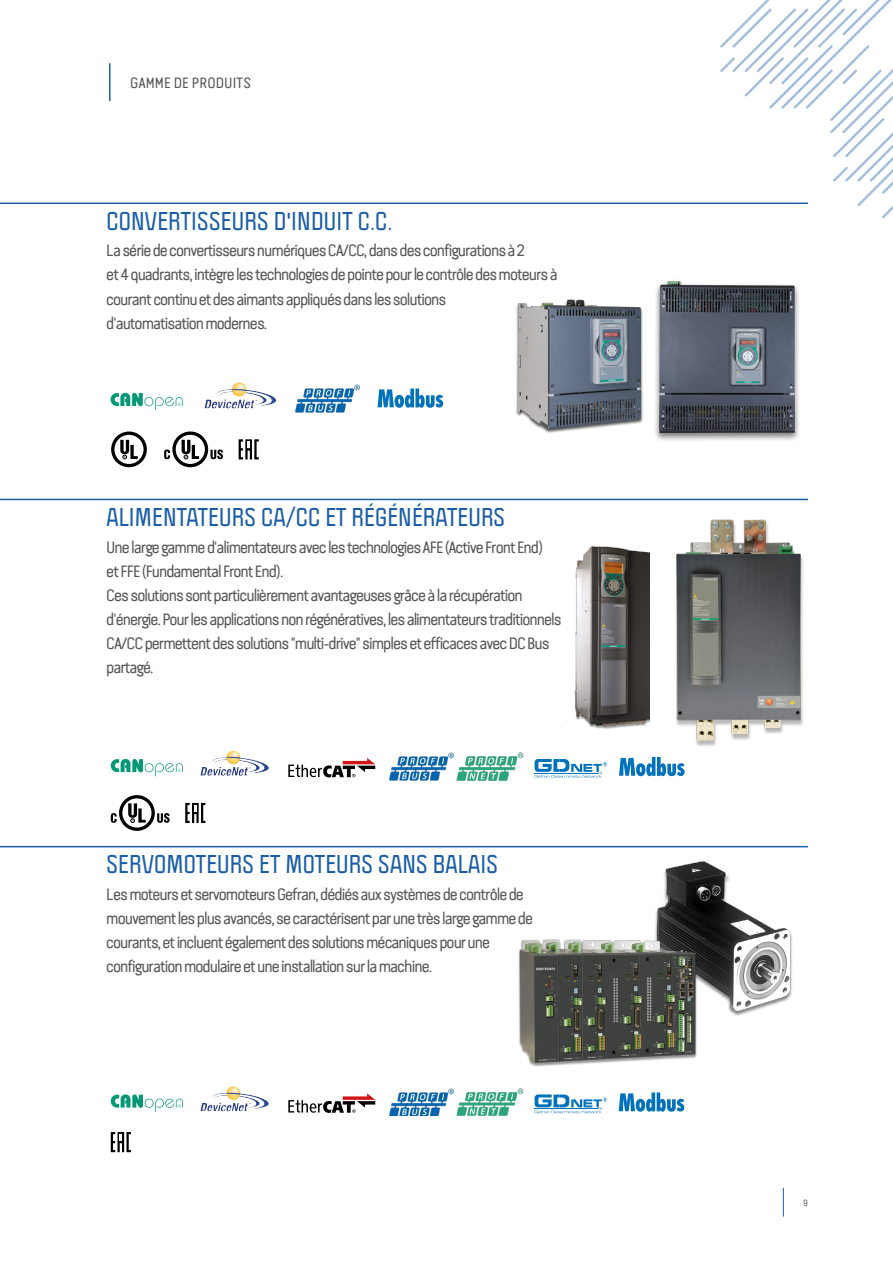
<style>
.page{position:relative;width:893px;height:1263px;background:#fff}
.page>*{position:absolute;margin:0;border:0;box-sizing:border-box;transform-origin:0 0}
.t1{font:700 22.5px "Politica";letter-spacing:.01em;color:#195da9}
.t2{font:16.5px/24px "Van Condensed Pro";letter-spacing:-.06em;color:#575756}
.t3{font:15px "Van Condensed Pro";color:#575756}
.t4{font:9px "Van Condensed Pro";color:#575756}
</style>
<div class="page">
<hr style="left:109px;top:64px;width:2px;height:37px;background:#195da9">
<svg style="left:783px;top:1188px;width:1px;height:28px"></svg>
<svg style="left:720px;top:0;width:173px;height:219px"></svg>
<img style="left:655px;top:281px;width:144px;height:160px">
<img style="left:516px;top:299px;width:127px;height:134px">
<img style="left:560px;top:546px;width:89px;height:183px">
<img style="left:676px;top:519px;width:127px;height:227px">
<img style="left:655px;top:859px;width:137px;height:157px">
<img style="left:518px;top:935px;width:182px;height:132px">
<img style="left:212px;top:751px;width:27px;height:14px">
<svg style="left:288px;top:758px;width:87px;height:19px"></svg>
<svg style="left:619px;top:757px;width:66px;height:19px"></svg>
<img style="left:217px;top:383px;width:27px;height:14px">
<svg style="left:378px;top:388px;width:65px;height:20px"></svg>
<svg style="left:111px;top:431px;width:36px;height:36px"></svg>
<svg style="left:164px;top:431px;width:59px;height:36px"></svg>
<svg style="left:111px;top:393px;width:72px;height:17px"></svg>
<img style="left:295px;top:384px;width:65px;height:28px">
<img style="left:389px;top:753px;width:65px;height:27px">
<svg style="left:111px;top:759px;width:72px;height:17px"></svg>
<img style="left:457px;top:753px;width:66px;height:27px">
<svg style="left:111px;top:1132px;width:20px;height:20px"></svg>
<svg style="left:239px;top:439px;width:20px;height:20px"></svg>
<svg style="left:111px;top:795px;width:59px;height:36px"></svg>
<svg style="left:185px;top:803px;width:20px;height:20px"></svg>
<svg style="left:535px;top:759px;width:72px;height:19px"></svg>
<img style="left:212px;top:1086px;width:27px;height:14px">
<svg style="left:288px;top:1093px;width:87px;height:20px"></svg>
<svg style="left:619px;top:1092px;width:65px;height:20px"></svg>
<img style="left:389px;top:1088px;width:65px;height:28px">
<svg style="left:111px;top:1094px;width:72px;height:18px"></svg>
<img style="left:457px;top:1088px;width:66px;height:28px">
<svg style="left:535px;top:1094px;width:72px;height:19px"></svg>
<hr style="left:0;top:203px;width:808px;height:1px;background:#195da9">
<hr style="left:0;top:499px;width:808px;height:1px;background:#195da9">
<hr style="left:0;top:846px;width:808px;height:1px;background:#195da9">
<p class="t3" style="left:130px;top:72px;width:122px">GAMME DE PRODUITS</p>
<h1 class="t1" style="left:106px;top:204px;width:287px">CONVERTISSEURS D'INDUIT C.C.</h1>
<p class="t2" style="left:106px;top:238px;width:453px">La série de convertisseurs numériques CA/CC, dans des configurations à 2<br>et 4 quadrants, intègre les technologies de pointe pour le contrôle des moteurs à courant continu et des aimants appliqués dans les solutions<br>d'automatisation modernes.</p>
<h1 class="t1" style="left:106px;top:500px;width:400px">ALIMENTATEURS CA/CC ET RÉGÉNÉRATEURS</h1>
<p class="t2" style="left:106px;top:534px;width:457px">Une large gamme d'alimentateurs avec les technologies AFE (Active Front End)<br>et FFE (Fundamental Front End).<br>Ces solutions sont particulièrement avantageuses grâce à la récupération d'énergie. Pour les applications non régénératives, les alimentateurs traditionnels CA/CC permettent des solutions "multi-drive" simples et efficaces avec DC Bus partagé.</p>
<h1 class="t1" style="left:106px;top:847px;width:393px">SERVOMOTEURS ET MOTEURS SANS BALAIS</h1>
<p class="t2" style="left:106px;top:881px;width:428px">Les moteurs et servomoteurs Gefran, dédiés aux systèmes de contrôle de mouvement les plus avancés, se caractérisent par une très large gamme de courants, et incluent également des solutions mécaniques pour une configuration modulaire et une installation sur la machine.</p>
<p class="t4" style="left:803px;top:1196px;width:6px">9</p>
</div>
